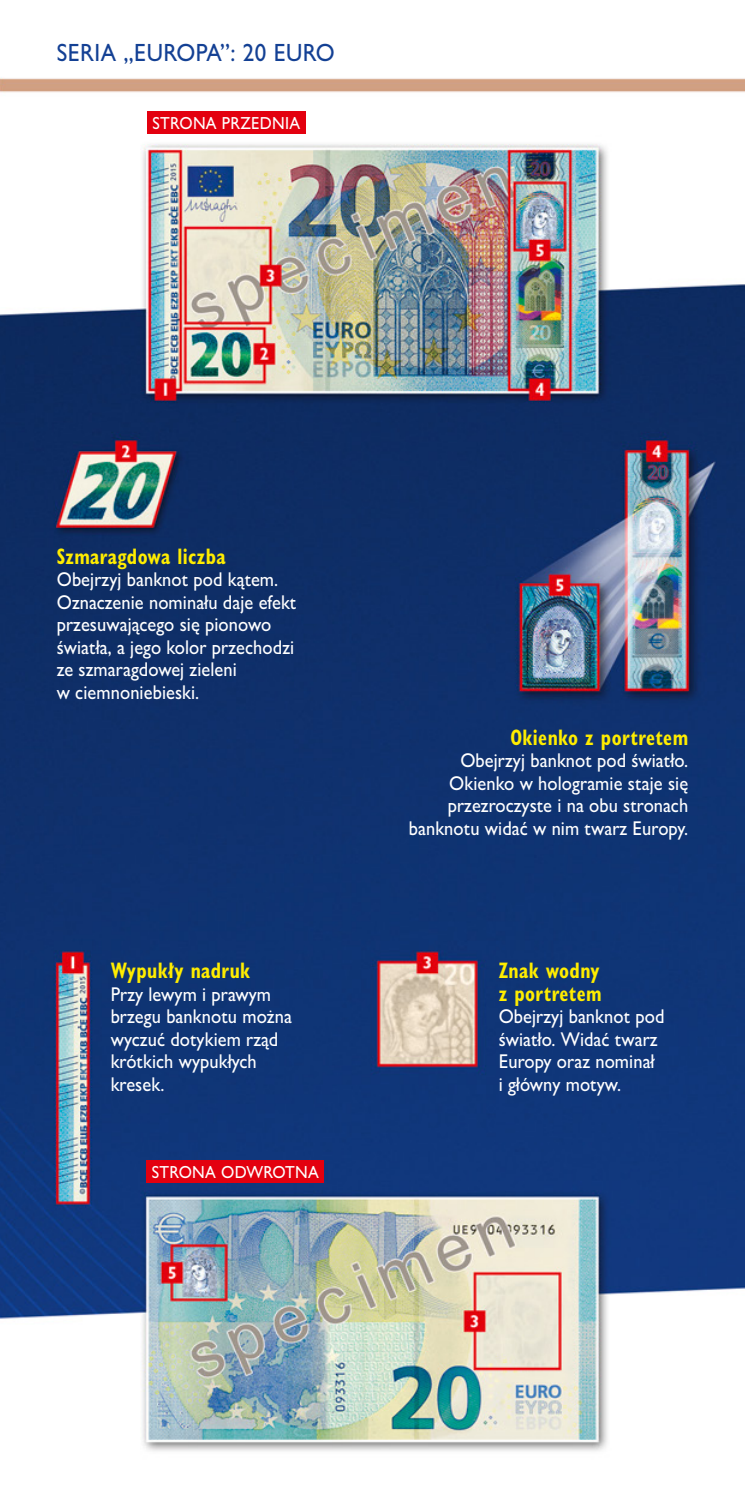
<style>
.page{position:relative;width:745px;height:1489px;background:#fff}
.page>*{position:absolute;margin:0;border:0;box-sizing:border-box;transform-origin:0 0}
.t1{font:500 25px "Gill Sans MT Pro";letter-spacing:.02em;color:#134094;scale:.92 1}
.t2{font:700 condensed 22.5px/22.5px "Gill Sans MT Pro";letter-spacing:.02em;color:#ffed00;scale:.85 1}
.t3{font:500 20px/22.5px "Gill Sans MT Pro";letter-spacing:.005em;color:#fff;scale:.92 1}
.t4{font:500 17.5px "Gill Sans MT Pro";letter-spacing:.02em;color:#fff;scale:.92 1}
</style>
<div class="page">
<img style="left:0;top:77px;width:744px;height:1374px">
<div style="left:147px;top:112px;width:158px;height:22px;background:#e3000f"></div>
<div style="left:147px;top:1160px;width:177px;height:22px;background:#e3000f"></div>
<p class="t1" style="left:57px;top:37px;width:303px">SERIA „EUROPA”: 20 EURO</p>
<p class="t4" style="left:152px;top:112px;width:162px">STRONA PRZEDNIA</p>
<p class="t2" style="left:57px;top:544px;width:200px">Szmaragdowa liczba</p>
<p class="t3" style="left:57px;top:568px;width:262px">Obejrzyj banknot pod kątem.<br>Oznaczenie nominału daje efekt przesuwającego się pionowo światła, a jego kolor przechodzi ze szmaragdowej zieleni<br>w ciemnoniebieski.</p>
<p class="t2" style="left:111px;top:959px;width:166px">Wypukły nadruk</p>
<p class="t3" style="left:111px;top:982px;width:198px">Przy lewym i prawym brzegu banknotu można wyczuć dotykiem rząd krótkich wypukłych kresek.</p>
<p class="t4" style="left:152px;top:1161px;width:183px">STRONA ODWROTNA</p>
<p class="t2" style="left:510px;top:725px;width:210px">Okienko z portretem</p>
<p class="t3" style="left:408px;top:749px;width:305px;text-align:right">Obejrzyj banknot pod światło.<br>Okienko w hologramie staje się przezroczyste i na obu stronach banknotu widać w nim twarz Europy.</p>
<p class="t2" style="left:498px;top:959px;width:123px">Znak wodny z portretem</p>
<p class="t3" style="left:498px;top:1005px;width:181px">Obejrzyj banknot pod światło. Widać twarz<br>Europy oraz nominał<br>i główny motyw.</p>
</div>
